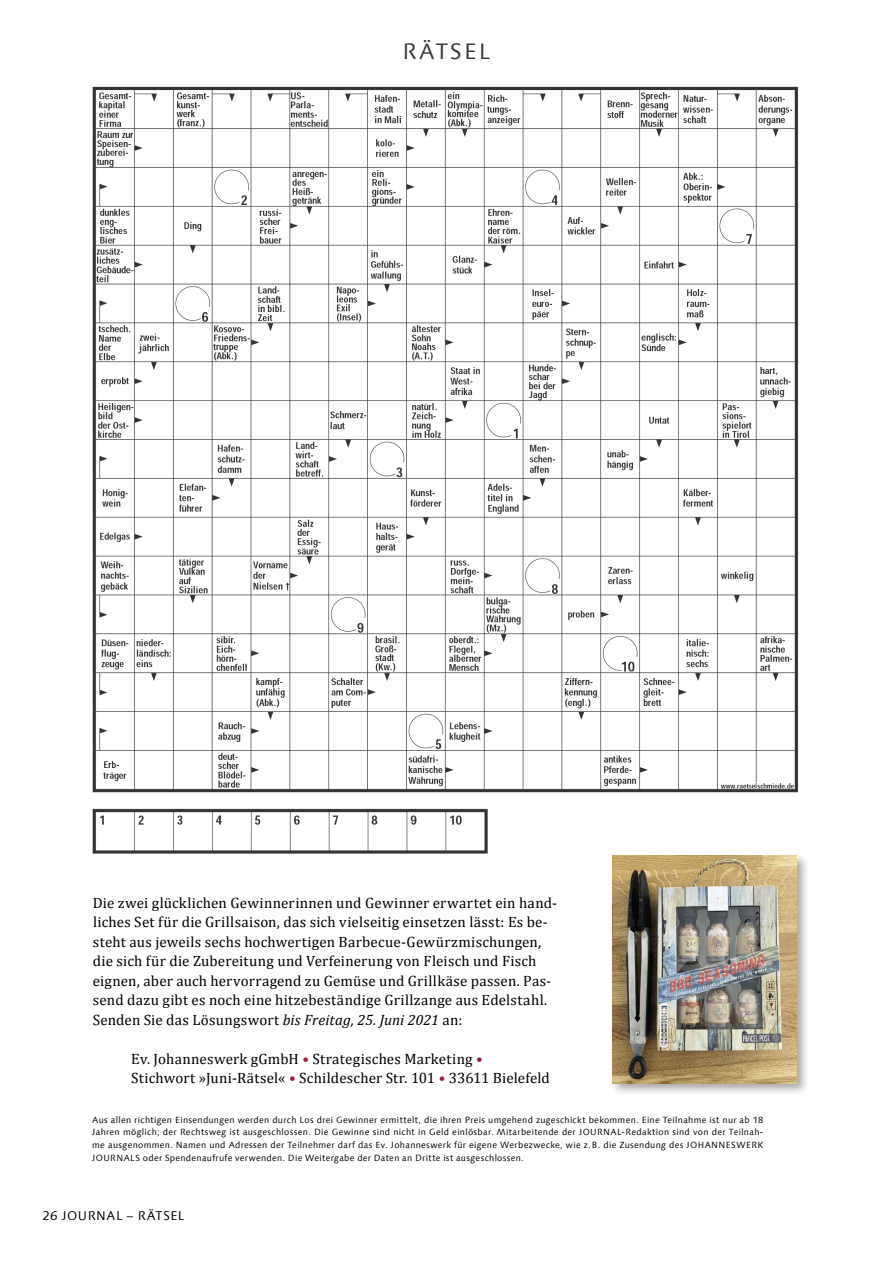
<style>
.page{position:relative;width:893px;height:1263px;background:#fff}
.page>*{position:absolute;margin:0;border:0;box-sizing:border-box;transform-origin:0 0}
.t1{font:22.5px "Linotype Syntax Com";letter-spacing:.1em;color:#393939}
.t2{font:15px/19.5px "Cambria";letter-spacing:.015em;color:#000}
.t3{font:12.75px "Linotype Syntax Com";letter-spacing:.04em;color:#000}
.t4{font:9px/12.8px "Linotype Syntax Com";letter-spacing:.035em;color:#000;text-align:justify}
.s1{font-style:italic}
.s2{color:#941e35}
</style>
<div class="page">
<div style="left:610px;top:853px;width:200px;height:243px;background:#000;opacity:.35"></div>
<img style="left:613px;top:856px;width:184px;height:227px">
<img style="left:92px;top:87px;width:709px;height:768px">
<h1 class="t1" style="left:403px;top:37px;width:89px">RÄTSEL</h1>
<p class="t2" style="left:93px;top:893px;width:466px">Die zwei glücklichen Gewinnerinnen und Gewinner erwartet ein hand&shy;liches Set für die Grillsaison, das sich vielseitig einsetzen lässt: Es be&shy;steht aus jeweils sechs hochwertigen Barbecue-Gewürzmischungen, die sich für die Zubereitung und Verfeinerung von Fleisch und Fisch eignen, aber auch hervorragend zu Gemüse und Grillkäse passen. Pas&shy;send dazu gibt es noch eine hitzebeständige Grillzange aus Edelstahl.<br>Senden Sie das Lösungswort <span class="s1">bis Freitag, 25. Juni 2021</span> an:</p>
<p class="t2" style="left:131px;top:1049px;width:420px">Ev. Johanneswerk gGmbH <span class="s2">•</span> Strategisches Marketing <span class="s2">•<br></span>Stichwort »Juni-Rätsel« <span class="s2">•</span> Schildescher Str. 101 <span class="s2">•</span> 33611 Bielefeld</p>
<p class="t4" style="left:92px;top:1113px;width:673px">Aus allen richtigen Einsendungen werden durch Los drei Gewinner ermittelt, die ihren Preis umgehend zugeschickt bekommen. Eine Teilnahme ist nur ab 18<br>Jahren möglich; der Rechtsweg ist ausgeschlossen. Die Gewinne sind nicht in Geld einlösbar. Mitarbeitende der JOURNAL-Redaktion sind von der Teilnah&shy;me ausgenommen. Namen und Adressen der Teilnehmer darf das Ev. Johanneswerk für eigene Werbezwecke, wie z.B. die Zusendung des JOHANNESWERK JOURNALS oder Spendenaufrufe verwenden. Die Weitergabe der Daten an Dritte ist ausgeschlossen.</p>
<p class="t3" style="left:43px;top:1207px;width:143px">26 JOURNAL – RÄTSEL</p>
</div>
